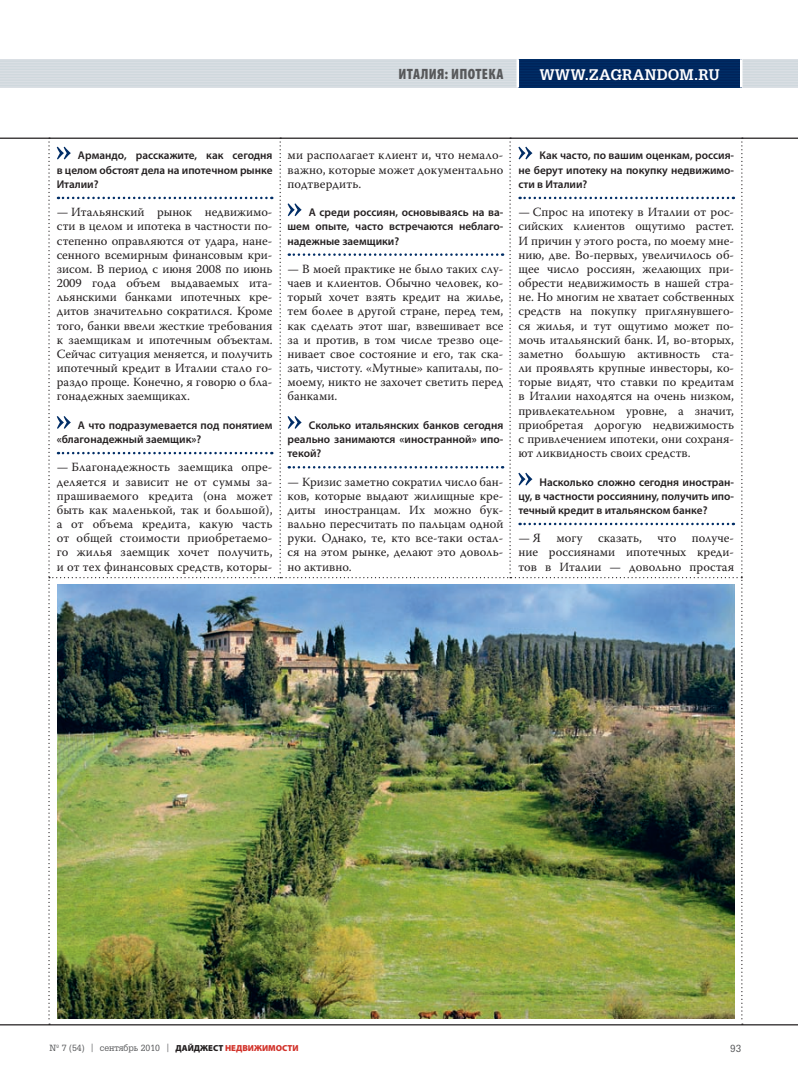
<style>
.page{position:relative;width:798px;height:1088px;background:#fff}
.page>*{position:absolute;margin:0;border:0;box-sizing:border-box;transform-origin:0 0}
.t1{font:700 15px "AG Gloria C";letter-spacing:.02em;color:#fff}
.t2{font:900 condensed 15px "Myriad Pro";letter-spacing:.02em;color:#57585a}
.t3{font:12.5px/14.1px "Warnock Pro";color:#231f20;text-align:justify}
.t4{font:600 11.25px/14.1px "Myriad Pro";color:#231f20;text-align:justify}
.t5{font:10px "AG Gloria C";color:#57585a}
.t6{font:8.75px "AG Gloria C";color:#57585a}
.s1{font-family:"Warnock Pro"}
.s2{font-family:"Myriad Pro";font-weight:900;color:#231f20}
.s3{font-family:"Myriad Pro";font-weight:900;color:#d2322a}
</style>
<div class="page">
<div style="left:0;top:59px;width:797px;height:29px;background:#dadfe4"></div>
<hr style="left:0;top:61px;width:797px;height:1px;background:#cfd8dd">
<hr style="left:0;top:63px;width:797px;height:1px;background:#cfd8dd">
<hr style="left:0;top:66px;width:797px;height:1px;background:#cfd8dd">
<hr style="left:0;top:69px;width:797px;height:1px;background:#cfd8dd">
<hr style="left:0;top:71px;width:797px;height:2px;background:#cfd8dd">
<hr style="left:0;top:74px;width:797px;height:1px;background:#cfd8dd">
<hr style="left:0;top:77px;width:797px;height:1px;background:#cfd8dd">
<hr style="left:0;top:80px;width:797px;height:1px;background:#cfd8dd">
<hr style="left:0;top:82px;width:797px;height:2px;background:#cfd8dd">
<hr style="left:0;top:85px;width:797px;height:1px;background:#cfd8dd">
<div style="left:517px;top:59px;width:224px;height:29px;background:#002d66"></div>
<hr style="left:0;top:138px;width:797px;height:1px;background:#231f20">
<hr style="left:517px;top:61px;width:224px;height:1px;background:#002359">
<hr style="left:517px;top:63px;width:224px;height:1px;background:#002359">
<hr style="left:517px;top:66px;width:224px;height:1px;background:#002359">
<hr style="left:517px;top:69px;width:224px;height:1px;background:#002359">
<hr style="left:517px;top:71px;width:224px;height:2px;background:#002359">
<hr style="left:517px;top:74px;width:224px;height:1px;background:#002359">
<hr style="left:517px;top:77px;width:224px;height:1px;background:#002359">
<hr style="left:517px;top:80px;width:224px;height:1px;background:#002359">
<hr style="left:517px;top:82px;width:224px;height:2px;background:#002359">
<hr style="left:517px;top:85px;width:224px;height:1px;background:#002359">
<hr style="left:516px;top:59px;width:3px;height:29px;background:#fff">
<hr style="left:739px;top:59px;width:3px;height:29px;background:#fff">
<hr style="left:0;top:1024px;width:797px;height:1px;background:#231f20">
<img style="left:48px;top:138px;width:694px;height:887px">
<p class="t2" style="left:398px;top:69px;width:106px">ИТАЛИЯ: ИПОТЕКА</p>
<p class="t1" style="left:539px;top:69px;width:181px">WWW.ZAGRANDOM.RU</p>
<p class="t4" style="left:57px;top:150px;width:217px;text-indent:21px">Армандо, расскажите, как сегодня в целом обстоят дела на ипотечном рынке Италии?</p>
<p class="t3" style="left:57px;top:206px;width:217px">— Итальянский рынок недвижимо&shy;сти в целом и ипотека в частности по&shy;степенно оправляются от удара, нане&shy;сенного всемирным финансовым кри&shy;зисом. В период с июня 2008 по июнь 2009 года объем выдаваемых ита&shy;льянскими банками ипотечных кре&shy;дитов значительно сократился. Кроме того, банки ввели жесткие требования к заемщикам и ипотечным объектам.<br>Сейчас ситуация меняется, и получить ипотечный кредит в Италии стало го&shy;раздо проще. Конечно, я говорю о бла&shy;гонадежных заемщиках.</p>
<p class="t4" style="left:57px;top:419px;width:217px;text-indent:21px">А что подразумевается под понятием «благонадежный заемщик»?</p>
<p class="t3" style="left:57px;top:461px;width:217px">— Благонадежность заемщика опре&shy;деляется и зависит не от суммы за&shy;прашиваемого кредита (она может быть как маленькой, так и большой), а от объема кредита, какую часть от общей стоимости приобретаемо&shy;го жилья заемщик хочет получить, и от тех финансовых средств, которы-</p>
<p class="t3" style="left:287px;top:149px;width:217px">ми располагает клиент и, что немало&shy;важно, которые может документально подтвердить.</p>
<p class="t4" style="left:287px;top:206px;width:217px;text-indent:21px">А среди россиян, основываясь на ва&shy;шем опыте, часто встречаются неблаго&shy;надежные заемщики?</p>
<p class="t3" style="left:287px;top:263px;width:217px">— В моей практике не было таких слу&shy;чаев и клиентов. Обычно человек, ко&shy;торый хочет взять кредит на жилье, тем более в другой стране, перед тем, как сделать этот шаг, взвешивает все за и против, в том числе трезво оце&shy;нивает свое состояние и его, так ска&shy;зать, чистоту. «Мутные» капиталы, по&shy;моему, никто не захочет светить перед банками.</p>
<p class="t4" style="left:287px;top:419px;width:217px;text-indent:21px">Сколько итальянских банков сегодня реально занимаются «иностранной» ипо&shy;текой?</p>
<p class="t3" style="left:287px;top:475px;width:217px">— Кризис заметно сократил число бан&shy;ков, которые выдают жилищные кре&shy;диты иностранцам. Их можно бук&shy;вально пересчитать по пальцам одной руки. Однако, те, кто все-таки остал&shy;ся на этом рынке, делают это доволь&shy;но активно.</p>
<p class="t4" style="left:518px;top:150px;width:217px;text-indent:21px">Как часто, по вашим оценкам, россия&shy;не берут ипотеку на покупку недвижимо&shy;сти в Италии?</p>
<p class="t3" style="left:518px;top:206px;width:217px">— Спрос на ипотеку в Италии от рос&shy;сийских клиентов ощутимо растет.<br>И причин у этого роста, по моему мне&shy;нию, две. Во-первых, увеличилось об&shy;щее число россиян, желающих при&shy;обрести недвижимость в нашей стра&shy;не. Но многим не хватает собственных средств на покупку приглянувшего&shy;ся жилья, и тут ощутимо может по&shy;мочь итальянский банк. И, во-вторых, заметно большую активность ста&shy;ли проявлять крупные инвесторы, ко&shy;торые видят, что ставки по кредитам в Италии находятся на очень низком, привлекательном уровне, а значит, приобретая дорогую недвижимость с привлечением ипотеки, они сохраня&shy;ют ликвидность своих средств.</p>
<p class="t4" style="left:518px;top:475px;width:217px;text-indent:21px">Насколько сложно сегодня иностран&shy;цу, в частности россиянину, получить ипо&shy;течный кредит в итальянском банке?</p>
<p class="t3" style="left:518px;top:532px;width:217px">— Я могу сказать, что получе&shy;ние россиянами ипотечных креди&shy;тов в Италии — довольно простая</p>
<p class="t6" style="left:50px;top:1044px;width:250px">№ 7 (54) <span class="s1">|</span> сентябрь 2010 <span class="s1">|</span> <span class="s2">ДАЙДЖЕСТ</span> <span class="s3">НЕДВИЖИМОСТИ</span></p>
<p class="t5" style="left:729px;top:1044px;width:13px">93</p>
</div>
